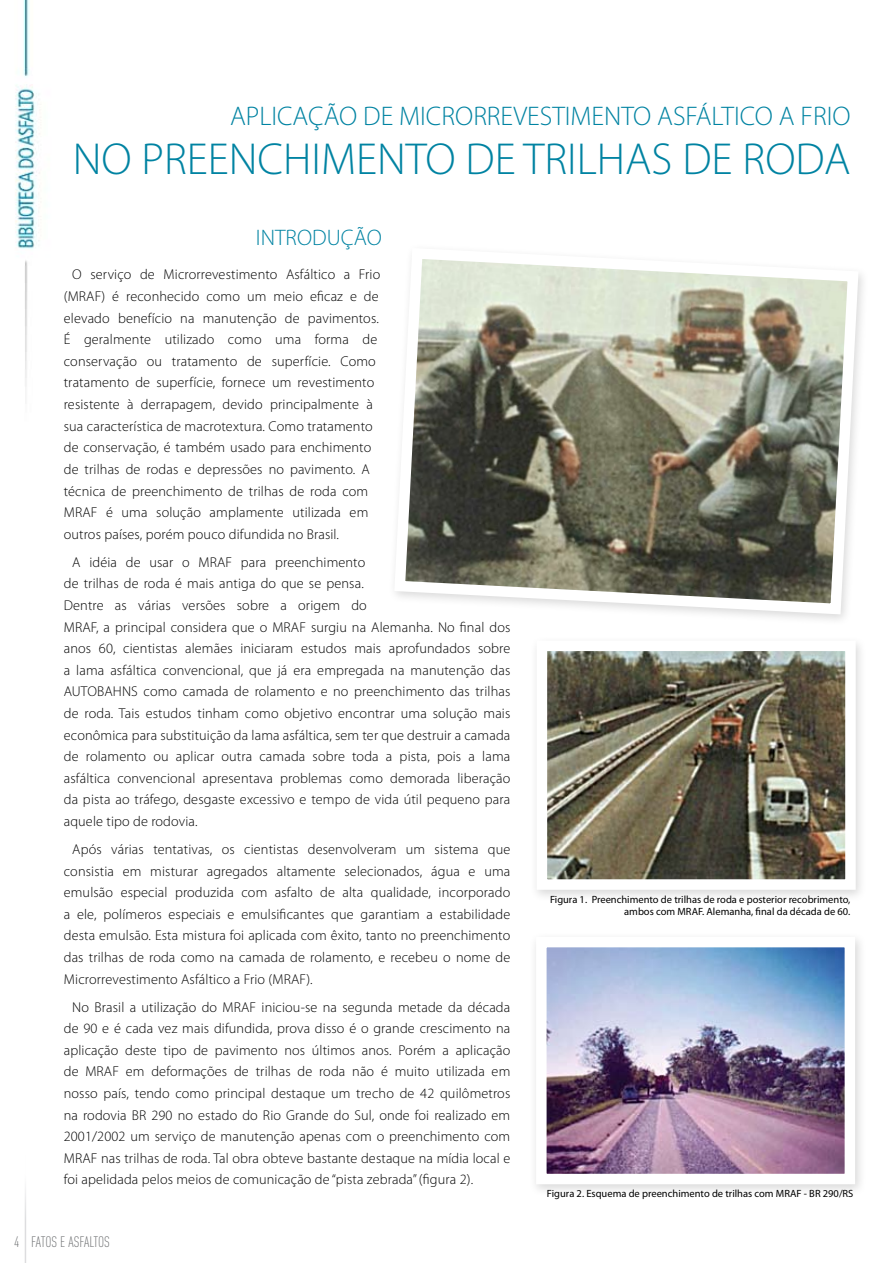
<style>
.page{position:relative;width:893px;height:1263px;background:#fff}
.page>*{position:absolute;margin:0;border:0;box-sizing:border-box;transform-origin:0 0}
.t1{font:300 45px "Myriad Pro";color:#0083a2}
.t2{font:300 27px "Myriad Pro";color:#0083a2}
.t3{font:300 22.5px "Myriad Pro";color:#0083a2}
.t4{font:300 15px "DIN Cond";letter-spacing:-.005em;color:#6d6f71}
.t5{font:300 14.25px/21.6px "Myriad Pro";letter-spacing:.01em;color:#000}
.t6{font:10.5px/12px "Myriad Pro";color:#000;text-align:right}
</style>
<div class="page">
<hr style="left:25px;top:1155px;width:1px;height:108px;background:#bcbdc0">
<img style="left:15px;top:0;width:25px;height:387px">
<svg style="left:395px;top:259px;width:468px;height:361px"></svg>
<div style="left:529px;top:635px;width:344px;height:274px;background:#000;opacity:.15"></div>
<img style="left:548px;top:651px;width:297px;height:228px">
<div style="left:529px;top:931px;width:344px;height:272px;background:#000;opacity:.15"></div>
<img style="left:547px;top:948px;width:297px;height:225px">
<h2 class="t2" style="left:230px;top:100px;width:622px">APLICAÇÃO DE MICRORREVESTIMENTO ASFÁLTICO A FRIO</h2>
<h1 class="t1" style="left:73px;top:132px;width:779px">NO PREENCHIMENTO DE TRILHAS DE RODA</h1>
<h3 class="t3" style="left:256px;top:224px;width:127px">INTRODUÇÃO</h3>
<p class="t5" style="left:64px;top:264px;width:318px;text-indent:9px">O serviço de Microrrevestimento Asfáltico a Frio (MRAF) é reconhecido como um meio eficaz e de elevado benefício na manutenção de pavimentos.<br>É geralmente utilizado como uma forma de conservação ou tratamento de superfície. Como tratamento de superfície, fornece um revestimento resistente à derrapagem, devido principalmente à sua característica de macrotextura. Como tratamento de conservação, é também usado para enchimento de trilhas de rodas e depressões no pavimento. A técnica de preenchimento de trilhas de roda com MRAF é uma solução amplamente utilizada em outros países, porém pouco difundida no Brasil.</p>
<p class="t5" style="left:64px;top:551px;width:448px;text-indent:9px">A idéia de usar o MRAF para preenchimento<br>de trilhas de roda é mais antiga do que se pensa.<br>Dentre as várias versões sobre a origem do<br>MRAF, a principal considera que o MRAF surgiu na Alemanha. No final dos anos 60, cientistas alemães iniciaram estudos mais aprofundados sobre a lama asfáltica convencional, que já era empregada na manutenção das AUTOBAHNS como camada de rolamento e no preenchimento das trilhas de roda. Tais estudos tinham como objetivo encontrar uma solução mais econômica para substituição da lama asfáltica, sem ter que destruir a camada de rolamento ou aplicar outra camada sobre toda a pista, pois a lama asfáltica convencional apresentava problemas como demorada liberação da pista ao tráfego, desgaste excessivo e tempo de vida útil pequeno para aquele tipo de rodovia.</p>
<p class="t5" style="left:64px;top:838px;width:448px;text-align:justify;text-indent:9px">Após várias tentativas, os cientistas desenvolveram um sistema que consistia em misturar agregados altamente selecionados, água e uma emulsão especial produzida com asfalto de alta qualidade, incorporado a ele, polímeros especiais e emulsificantes que garantiam a estabilidade desta emulsão. Esta mistura foi aplicada com êxito, tanto no preenchimento das trilhas de roda como na camada de rolamento, e recebeu o nome de Microrrevestimento Asfáltico a Frio (MRAF).</p>
<p class="t5" style="left:64px;top:996px;width:448px;text-align:justify;text-indent:9px">No Brasil a utilização do MRAF iniciou-se na segunda metade da década de 90 e é cada vez mais difundida, prova disso é o grande crescimento na aplicação deste tipo de pavimento nos últimos anos. Porém a aplicação de MRAF em deformações de trilhas de roda não é muito utilizada em nosso país, tendo como principal destaque um trecho de 42 quilômetros na rodovia BR 290 no estado do Rio Grande do Sul, onde foi realizado em 2001/2002 um serviço de manutenção apenas com o preenchimento com MRAF nas trilhas de roda. Tal obra obteve bastante destaque na mídia local e foi apelidada pelos meios de comunicação de “pista zebrada” (figura 2).</p>
<p class="t4" style="left:14px;top:1233px;width:97px">4 FATOS E ASFALTOS</p>
<p class="t6" style="left:550px;top:893px;width:302px">Figura 1. Preenchimento de trilhas de roda e posterior recobrimento, ambos com MRAF. Alemanha, final da década de 60.</p>
<p class="t6" style="left:547px;top:1187px;width:307px">Figura 2. Esquema de preenchimento de trilhas com MRAF - BR 290/RS</p>
</div>
